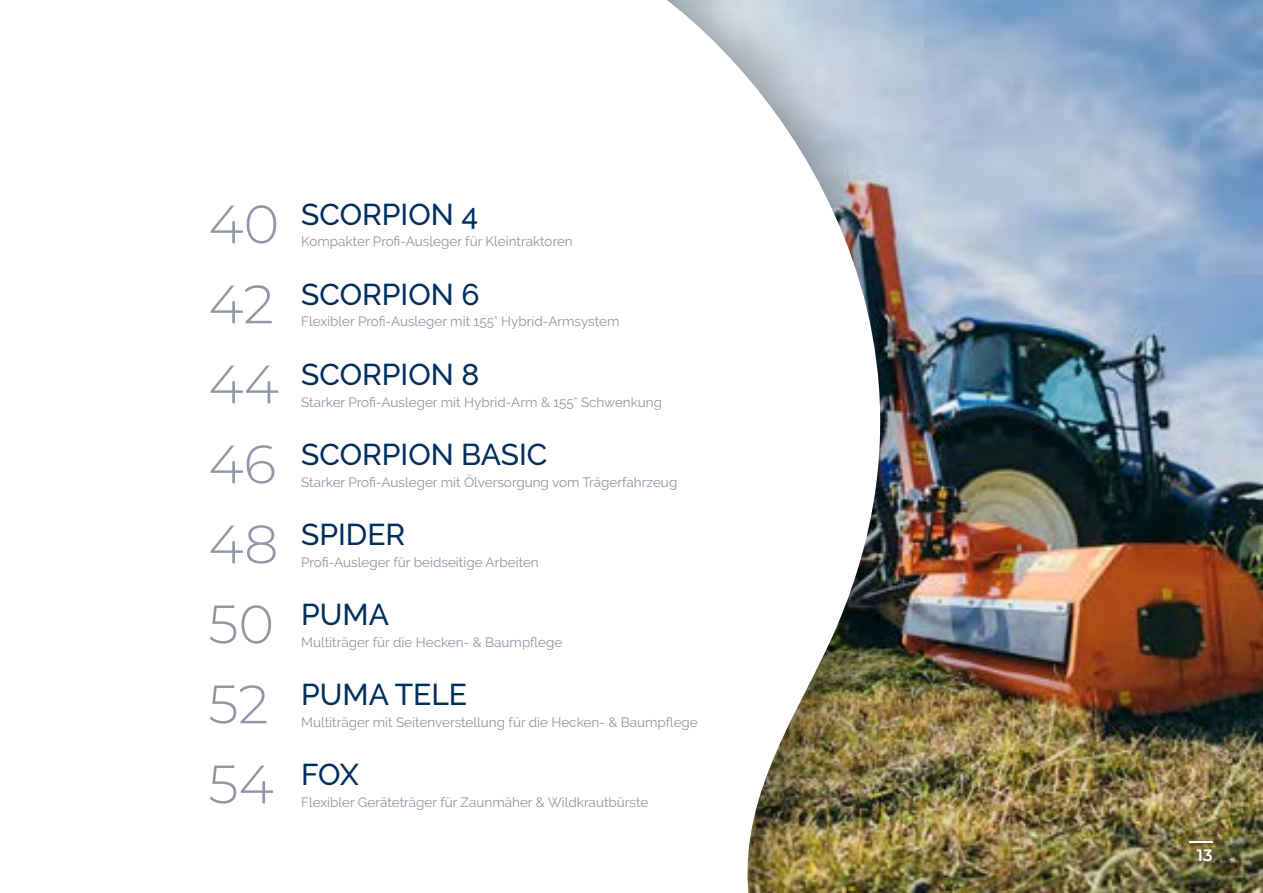
<style>
.page{position:relative;width:1263px;height:893px;background:#fff}
.page>*{position:absolute;margin:0;border:0;box-sizing:border-box;transform-origin:0 0}
.t1{font:500 30px "Raleway";color:#002e5b}
.t2{font:600 16.5px "Montserrat";color:#fff}
.t3{font:13.5px "Raleway";color:#9195a7}
.s1{font-family:"Montserrat";font-weight:300;font-size:54px;color:#9195a7}
</style>
<div class="page">
<img style="left:984px;top:0;width:279px;height:893px">
<img style="left:667px;top:0;width:317px;height:893px">
<hr style="left:1189px;top:841px;width:24px;height:2px;background:#fff">
<h1 class="t1" style="left:208px;top:197px;width:271px"><span class="s1">40</span> SCORPION 4</h1>
<p class="t3" style="left:301px;top:234px;width:273px">Kompakter Profi-Ausleger für Kleintraktoren</p>
<h1 class="t1" style="left:208px;top:277px;width:273px"><span class="s1">42</span> SCORPION 6</h1>
<p class="t3" style="left:301px;top:314px;width:320px">Flexibler Profi-Ausleger mit 155° Hybrid-Armsystem</p>
<h1 class="t1" style="left:208px;top:357px;width:273px"><span class="s1">44</span> SCORPION 8</h1>
<p class="t3" style="left:301px;top:394px;width:362px">Starker Profi-Ausleger mit Hybrid-Arm &amp; 155° Schwenkung</p>
<h1 class="t1" style="left:208px;top:437px;width:340px"><span class="s1">46</span> SCORPION BASIC</h1>
<p class="t3" style="left:301px;top:474px;width:378px">Starker Profi-Ausleger mit Ölversorgung vom Trägerfahrzeug</p>
<h1 class="t1" style="left:208px;top:517px;width:198px"><span class="s1">48</span> SPIDER</h1>
<p class="t3" style="left:301px;top:554px;width:239px">Profi-Ausleger für beidseitige Arbeiten</p>
<h1 class="t1" style="left:208px;top:597px;width:182px"><span class="s1">50</span> PUMA</h1>
<p class="t3" style="left:301px;top:634px;width:263px">Multiträger für die Hecken- &amp; Baumpflege</p>
<h1 class="t1" style="left:208px;top:677px;width:260px"><span class="s1">52</span> PUMA TELE</h1>
<p class="t3" style="left:301px;top:714px;width:398px">Multiträger mit Seitenverstellung für die Hecken- &amp; Baumpflege</p>
<h1 class="t1" style="left:208px;top:757px;width:152px"><span class="s1">54</span> FOX</h1>
<p class="t3" style="left:301px;top:794px;width:349px">Flexibler Geräteträger für Zaunmäher &amp; Wildkrautbürste</p>
<p class="t2" style="left:1197px;top:843px;width:17px">13</p>
</div>
